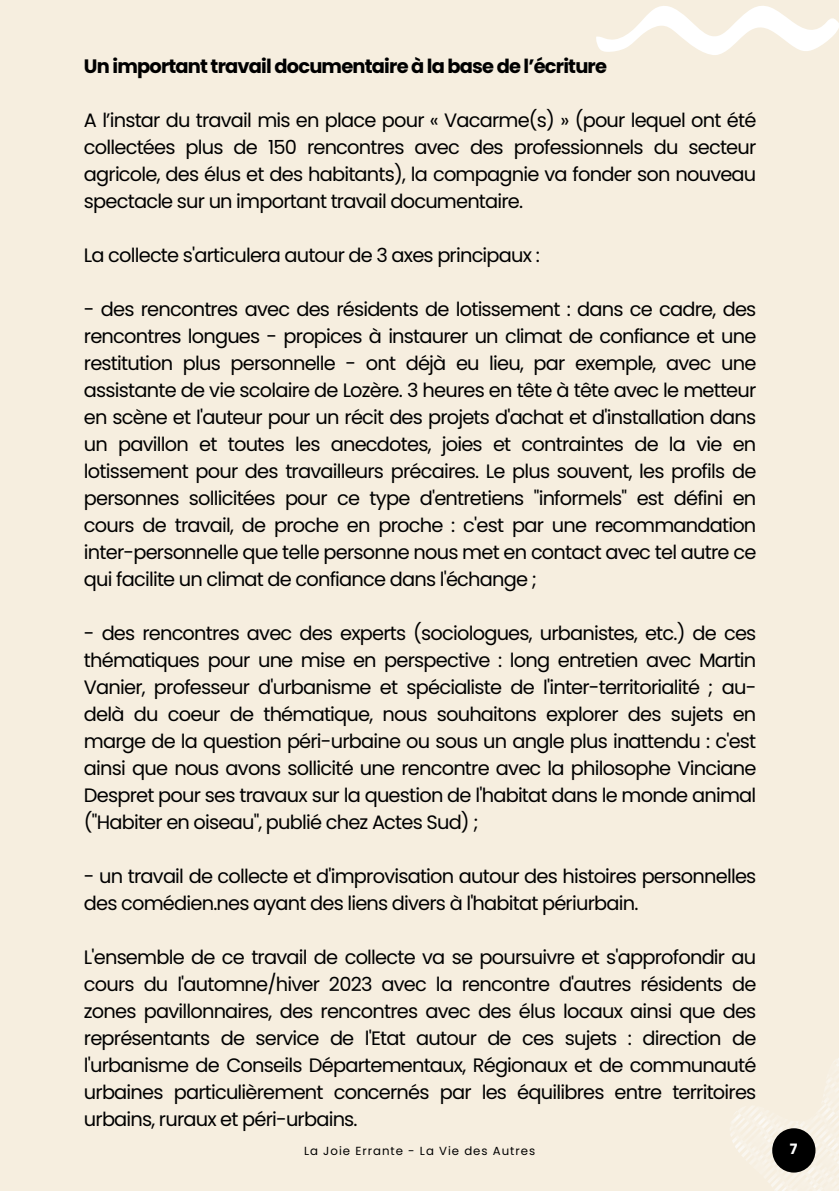
<style>
.page{position:relative;width:839px;height:1191px;background:#fff}
.page>*{position:absolute;margin:0;border:0;box-sizing:border-box;transform-origin:0 0}
.t1{font:19.4px/27px "Poppins";letter-spacing:-.04em;color:#000;text-align:justify}
.t2{font:700 19.4px "Poppins";letter-spacing:-.04em;color:#000}
.t3{font:700 14.4px "Poppins";color:#fff}
.t4{font:11.8px "Poppins";letter-spacing:.085em;color:#000}
</style>
<div class="page">
<div style="left:0;top:0;width:838px;height:1191px;background:#f6eedf"></div>
<svg style="left:730px;top:1061px;width:108px;height:130px"></svg>
<div style="left:772px;top:1128px;width:43px;height:45px;background:#000;border-radius:50%"></div>
<svg style="left:596px;top:6px;width:242px;height:49px"></svg>
<h2 class="t2" style="left:84px;top:53px;width:524px">Un important travail documentaire à la base de l’écriture</h2>
<h2 class="t1" style="left:84px;top:107px;width:674px">A l’instar du travail mis en place pour « Vacarme(s) » (pour lequel ont été collectées plus de 150 rencontres avec des professionnels du secteur agricole, des élus et des habitants), la compagnie va fonder son nouveau spectacle sur un important travail documentaire.</h2>
<h2 class="t1" style="left:84px;top:242px;width:457px">La collecte s'articulera autour de 3 axes principaux :</h2>
<h2 class="t1" style="left:84px;top:296px;width:674px">- des rencontres avec des résidents de lotissement : dans ce cadre, des rencontres longues - propices à instaurer un climat de confiance et une restitution plus personnelle - ont déjà eu lieu, par exemple, avec une assistante de vie scolaire de Lozère. 3 heures en tête à tête avec le metteur en scène et l'auteur pour un récit des projets d'achat et d'installation dans un pavillon et toutes les anecdotes, joies et contraintes de la vie en lotissement pour des travailleurs précaires. Le plus souvent, les profils de personnes sollicitées pour ce type d'entretiens "informels" est défini en cours de travail, de proche en proche : c'est par une recommandation inter-personnelle que telle personne nous met en contact avec tel autre ce qui facilite un climat de confiance dans l'échange ;</h2>
<h2 class="t1" style="left:84px;top:620px;width:674px">- des rencontres avec des experts (sociologues, urbanistes, etc.) de ces thématiques pour une mise en perspective : long entretien avec Martin Vanier, professeur d'urbanisme et spécialiste de l'inter-territorialité ; au&shy;delà du coeur de thématique, nous souhaitons explorer des sujets en marge de la question péri-urbaine ou sous un angle plus inattendu : c'est ainsi que nous avons sollicité une rencontre avec la philosophe Vinciane Despret pour ses travaux sur la question de l'habitat dans le monde animal ("Habiter en oiseau", publié chez Actes Sud) ;</h2>
<h2 class="t1" style="left:84px;top:863px;width:674px">- un travail de collecte et d'improvisation autour des histoires personnelles des comédien.nes ayant des liens divers à l'habitat périurbain.</h2>
<p class="t1" style="left:84px;top:944px;width:674px">L'ensemble de ce travail de collecte va se poursuivre et s'approfondir au cours du l'automne/hiver 2023 avec la rencontre d'autres résidents de zones pavillonnaires, des rencontres avec des élus locaux ainsi que des représentants de service de l'Etat autour de ces sujets : direction de l'urbanisme de Conseils Départementaux, Régionaux et de communauté urbaines particulièrement concernés par les équilibres entre territoires urbains, ruraux et péri-urbains.</p>
<h1 class="t4" style="left:304px;top:1142px;width:233px">La Joie Errante - La Vie des Autres</h1>
<p class="t3" style="left:790px;top:1139px;width:9px">7</p>
</div>
